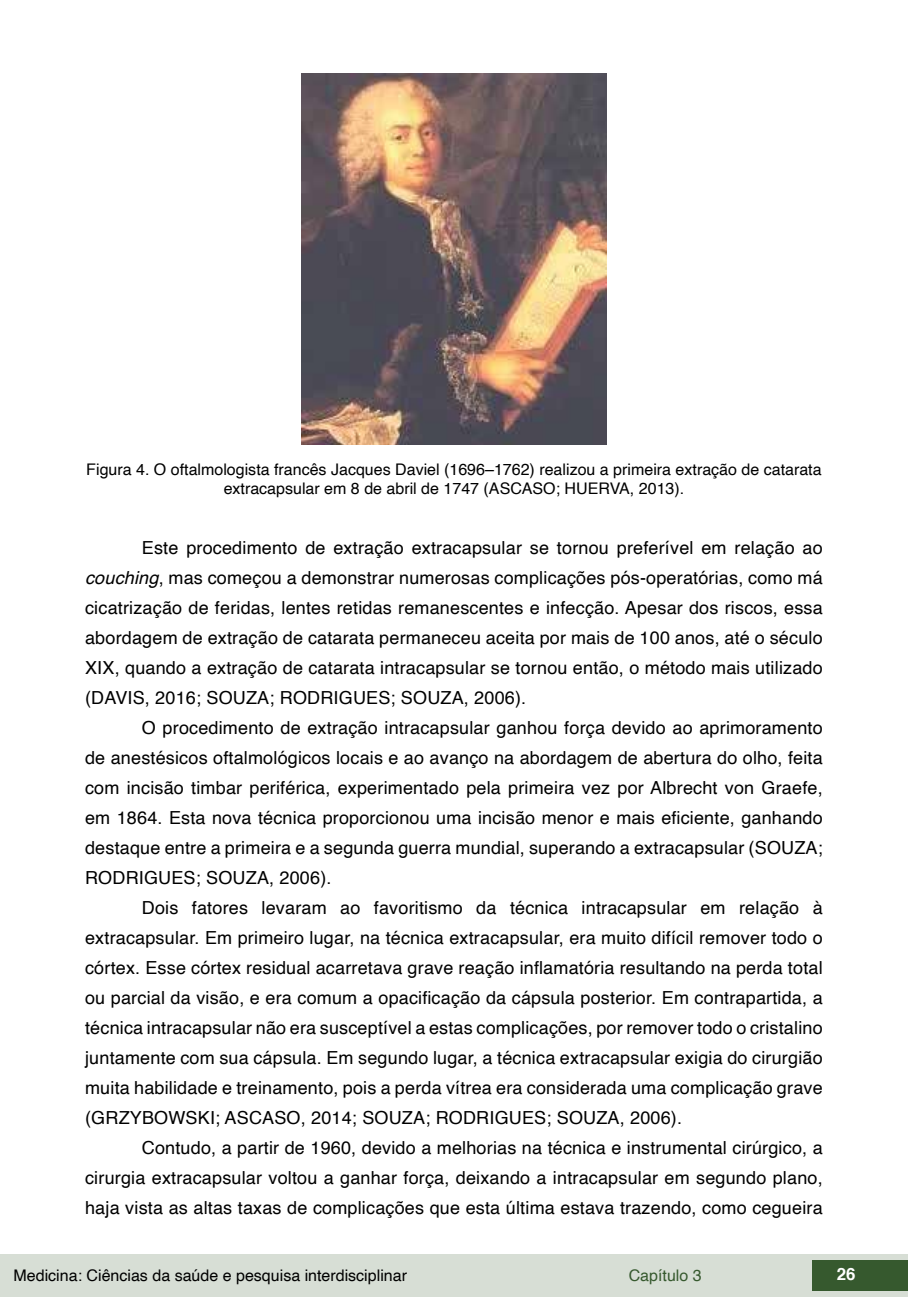
<style>
.page{position:relative;width:908px;height:1304px;background:#fff}
.page>*{position:absolute;margin:0;border:0;box-sizing:border-box;transform-origin:0 0}
.t1{font:18px/30px "Helvetica";letter-spacing:.01em;color:#000;text-align:justify}
.t2{font:700 16.8px "Helvetica";color:#fff}
.t3{font:16px/19.2px "Helvetica";color:#000;text-align:center}
.t4{font:16px "Helvetica";color:#36592e}
.s1{font-style:italic}
</style>
<div class="page">
<div style="left:0;top:1254px;width:906px;height:43px;background:#d7ded5"></div>
<div style="left:812px;top:1261px;width:95px;height:30px;background:#36592e"></div>
<img style="left:301px;top:74px;width:305px;height:370px">
<p class="t3" style="left:86px;top:460px;width:736px">Figura 4. O oftalmologista francês Jacques Daviel (1696–1762) realizou a primeira extração de catarata extracapsular em 8 de abril de 1747 (ASCASO; HUERVA, 2013).</p>
<p class="t1" style="left:85px;top:533px;width:738px;text-indent:57px">Este procedimento de extração extracapsular se tornou preferível em relação ao <span class="s1">couching</span>, mas começou a demonstrar numerosas complicações pós-operatórias, como má cicatrização de feridas, lentes retidas remanescentes e infecção. Apesar dos riscos, essa abordagem de extração de catarata permaneceu aceita por mais de 100 anos, até o século XIX, quando a extração de catarata intracapsular se tornou então, o método mais utilizado (DAVIS, 2016; SOUZA; RODRIGUES; SOUZA, 2006).</p>
<p class="t1" style="left:85px;top:713px;width:738px;text-indent:57px">O procedimento de extração intracapsular ganhou força devido ao aprimoramento de anestésicos oftalmológicos locais e ao avanço na abordagem de abertura do olho, feita com incisão timbar periférica, experimentado pela primeira vez por Albrecht von Graefe, em 1864. Esta nova técnica proporcionou uma incisão menor e mais eficiente, ganhando destaque entre a primeira e a segunda guerra mundial, superando a extracapsular (SOUZA; RODRIGUES; SOUZA, 2006).</p>
<p class="t1" style="left:85px;top:893px;width:738px;text-indent:57px">Dois fatores levaram ao favoritismo da técnica intracapsular em relação à extracapsular. Em primeiro lugar, na técnica extracapsular, era muito difícil remover todo o córtex. Esse córtex residual acarretava grave reação inflamatória resultando na perda total ou parcial da visão, e era comum a opacificação da cápsula posterior. Em contrapartida, a técnica intracapsular não era susceptível a estas complicações, por remover todo o cristalino juntamente com sua cápsula. Em segundo lugar, a técnica extracapsular exigia do cirurgião muita habilidade e treinamento, pois a perda vítrea era considerada uma complicação grave (GRZYBOWSKI; ASCASO, 2014; SOUZA; RODRIGUES; SOUZA, 2006).</p>
<p class="t1" style="left:85px;top:1133px;width:738px;text-indent:57px">Contudo, a partir de 1960, devido a melhorias na técnica e instrumental cirúrgico, a cirurgia extracapsular voltou a ganhar força, deixando a intracapsular em segundo plano, haja vista as altas taxas de complicações que esta última estava trazendo, como cegueira</p>
<p class="t3" style="left:14px;top:1266px;width:395px">Medicina: Ciências da saúde e pesquisa interdisciplinar</p>
<p class="t4" style="left:628px;top:1263px;width:74px">Capítulo 3</p>
<p class="t2" style="left:836px;top:1261px;width:20px">26</p>
</div>
